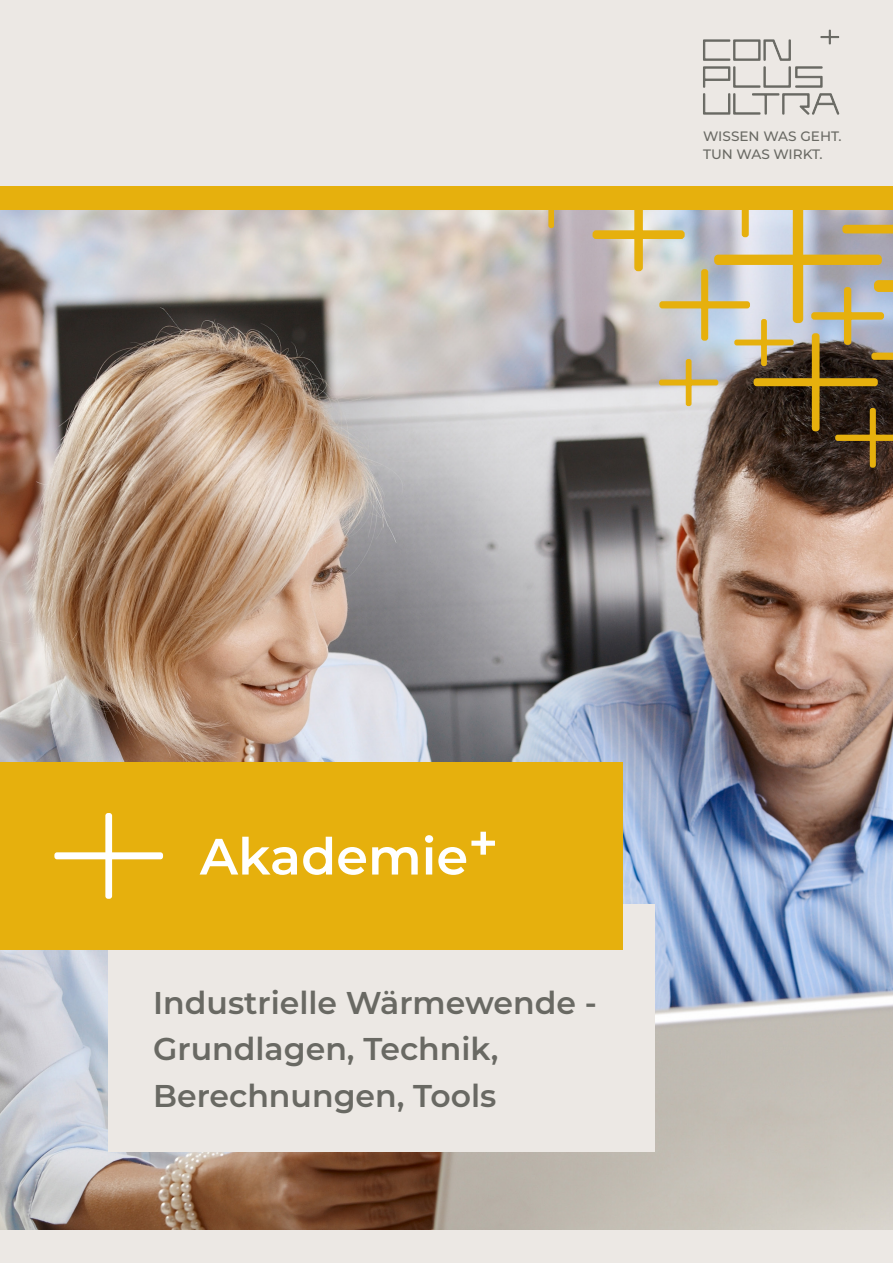
<style>
.page{position:relative;width:893px;height:1263px;background:#ece8e4}
.page>*{position:absolute;margin:0;border:0;box-sizing:border-box;transform-origin:0 0}
.t1{font:600 51px "Montserrat";color:#fff}
.t2{font:600 31.5px/46.5px "Montserrat";color:#696963}
.t3{font:500 13.65px/18.1px "Montserrat";color:#696963}
</style>
<div class="page">
<img style="left:0;top:209px;width:893px;height:1020px">
<div style="left:109px;top:904px;width:546px;height:247px;background:#ece8e4"></div>
<div style="left:0;top:762px;width:623px;height:187px;background:#e6b00d"></div>
<svg style="left:54px;top:813px;width:109px;height:86px"></svg>
<svg style="left:703px;top:67px;width:136px;height:47px"></svg>
<svg style="left:703px;top:40px;width:88px;height:21px"></svg>
<svg style="left:821px;top:30px;width:18px;height:14px"></svg>
<div style="left:0;top:186px;width:893px;height:23px;background:#e6b00d"></div>
<svg style="left:521px;top:209px;width:61px;height:20px"></svg>
<svg style="left:591px;top:209px;width:302px;height:259px;background:#a39986"></svg>
<p class="t3" style="left:703px;top:126px;width:140px">WISSEN WAS GEHT.<br>TUN WAS WIRKT.</p>
<p class="t1" style="left:200px;top:820px;width:300px">Akademie+</p>
<p class="t2" style="left:153px;top:978px;width:445px">Industrielle Wärmewende -</p>
<p class="t2" style="left:153px;top:1024px;width:347px">Grundlagen, Technik,<br>Berechnungen, Tools</p>
</div>
